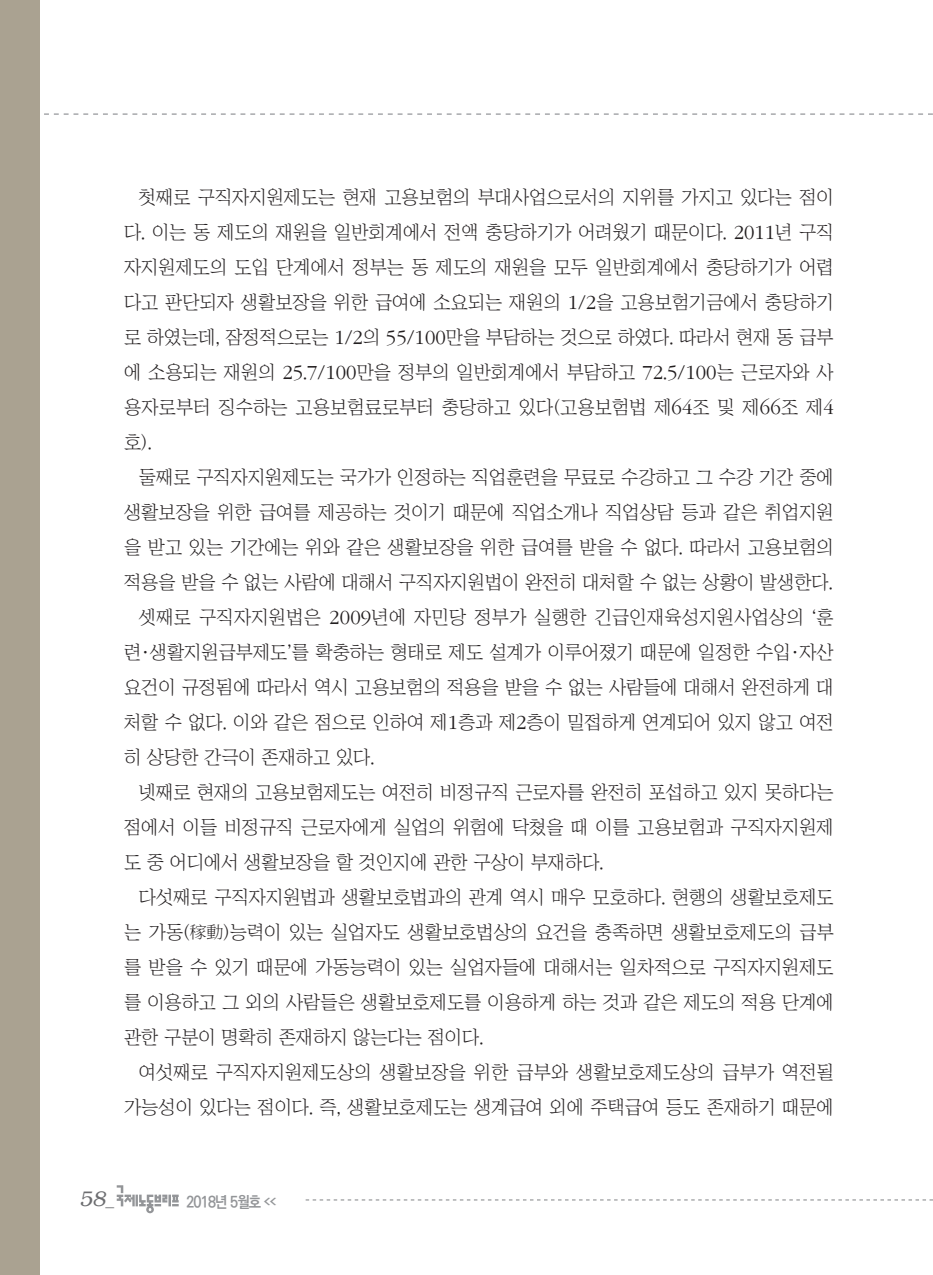
<style>
.page{position:relative;width:933px;height:1275px;background:#fff}
.page>*{position:absolute;margin:0;border:0;box-sizing:border-box;transform-origin:0 0}
.t1{font:italic 300 21px "Bookman";color:#6c6d70}
.본문{font:18.9px/35px "Chosunilbo NM";color:#231f20;text-align:justify}
.t2{font:700 15.75px "Ko Pub Dotum";letter-spacing:-.055em;color:#939598;scale:.9 1}
.s1{font-family:"ITC Garamond Std";font-weight:300;font-size:20.82px}
.s2{font-family:"P Ming Li U";font-size:16.8px}
.s3{font-family:"Helvetica";font-weight:400;font-style:normal;font-size:17.5px}
.s4{font-size:7.88px}
</style>
<div class="page">
<svg style="left:44px;top:113px;width:889px;height:2px"></svg>
<div style="left:0;top:0;width:40px;height:1275px;background:#aaa291"></div>
<svg style="left:306px;top:1199px;width:627px;height:1px"></svg>
<svg style="left:117px;top:1185px;width:62px;height:28px"></svg>
<p class="본문" style="left:124px;top:179px;width:711px;text-indent:15px">첫째로 구직자지원제도는 현재 고용보험의 부대사업으로서의 지위를 가지고 있다는 점이 다. 이는 동 제도의 재원을 일반회계에서 전액 충당하기가 어려웠기 때문이다. <span class="s1">2011</span>년 구직 자지원제도의 도입 단계에서 정부는 동 제도의 재원을 모두 일반회계에서 충당하기가 어렵 다고 판단되자 생활보장을 위한 급여에 소요되는 재원의 <span class="s1">1</span>/<span class="s1">2</span>을 고용보험기금에서 충당하기 로 하였는데, 잠정적으로는 <span class="s1">1</span>/<span class="s1">2</span>의 <span class="s1">55</span>/<span class="s1">100</span>만을 부담하는 것으로 하였다. 따라서 현재 동 급부 에 소용되는 재원의 <span class="s1">25</span>.<span class="s1">7</span>/<span class="s1">100</span>만을 정부의 일반회계에서 부담하고 <span class="s1">72</span>.<span class="s1">5</span>/<span class="s1">100</span>는 근로자와 사 용자로부터 징수하는 고용보험료로부터 충당하고 있다(고용보험법 제<span class="s1">64</span>조 및 제<span class="s1">66</span>조 제<span class="s1">4 </span>호).</p>
<p class="본문" style="left:124px;top:459px;width:711px;text-indent:15px">둘째로 구직자지원제도는 국가가 인정하는 직업훈련을 무료로 수강하고 그 수강 기간 중에 생활보장을 위한 급여를 제공하는 것이기 때문에 직업소개나 직업상담 등과 같은 취업지원 을 받고 있는 기간에는 위와 같은 생활보장을 위한 급여를 받을 수 없다. 따라서 고용보험의 적용을 받을 수 없는 사람에 대해서 구직자지원법이 완전히 대처할 수 없는 상황이 발생한다.</p>
<p class="본문" style="left:124px;top:599px;width:711px;text-indent:15px">셋째로 구직자지원법은 <span class="s1">2009</span>년에 자민당 정부가 실행한 긴급인재육성지원사업상의 ‘훈 련·생활지원급부제도’를 확충하는 형태로 제도 설계가 이루어졌기 때문에 일정한 수입·자산 요건이 규정됨에 따라서 역시 고용보험의 적용을 받을 수 없는 사람들에 대해서 완전하게 대 처할 수 없다. 이와 같은 점으로 인하여 제<span class="s1">1</span>층과 제<span class="s1">2</span>층이 밀접하게 연계되어 있지 않고 여전 히 상당한 간극이 존재하고 있다.</p>
<p class="본문" style="left:124px;top:774px;width:711px;text-indent:15px">넷째로 현재의 고용보험제도는 여전히 비정규직 근로자를 완전히 포섭하고 있지 못하다는 점에서 이들 비정규직 근로자에게 실업의 위험에 닥쳤을 때 이를 고용보험과 구직자지원제 도 중 어디에서 생활보장을 할 것인지에 관한 구상이 부재하다.</p>
<p class="본문" style="left:124px;top:879px;width:711px;text-indent:15px">다섯째로 구직자지원법과 생활보호법과의 관계 역시 매우 모호하다. 현행의 생활보호제도 는 가동(<span class="s2">稼動</span>)능력이 있는 실업자도 생활보호법상의 요건을 충족하면 생활보호제도의 급부 를 받을 수 있기 때문에 가동능력이 있는 실업자들에 대해서는 일차적으로 구직자지원제도 를 이용하고 그 외의 사람들은 생활보호제도를 이용하게 하는 것과 같은 제도의 적용 단계에 관한 구분이 명확히 존재하지 않는다는 점이다.</p>
<p class="본문" style="left:124px;top:1054px;width:711px;text-align:right">여섯째로 구직자지원제도상의 생활보장을 위한 급부와 생활보호제도상의 급부가 역전될 가능성이 있다는 점이다. 즉, 생활보호제도는 생계급여 외에 주택급여 등도 존재하기 때문에</p>
<p class="t1" style="left:79px;top:1187px;width:36px">58<span class="s3">_</span></p>
<p class="t2" style="left:186px;top:1194px;width:101px">2018년 5월호 <span class="s4">&lt;&lt;</span></p>
</div>
